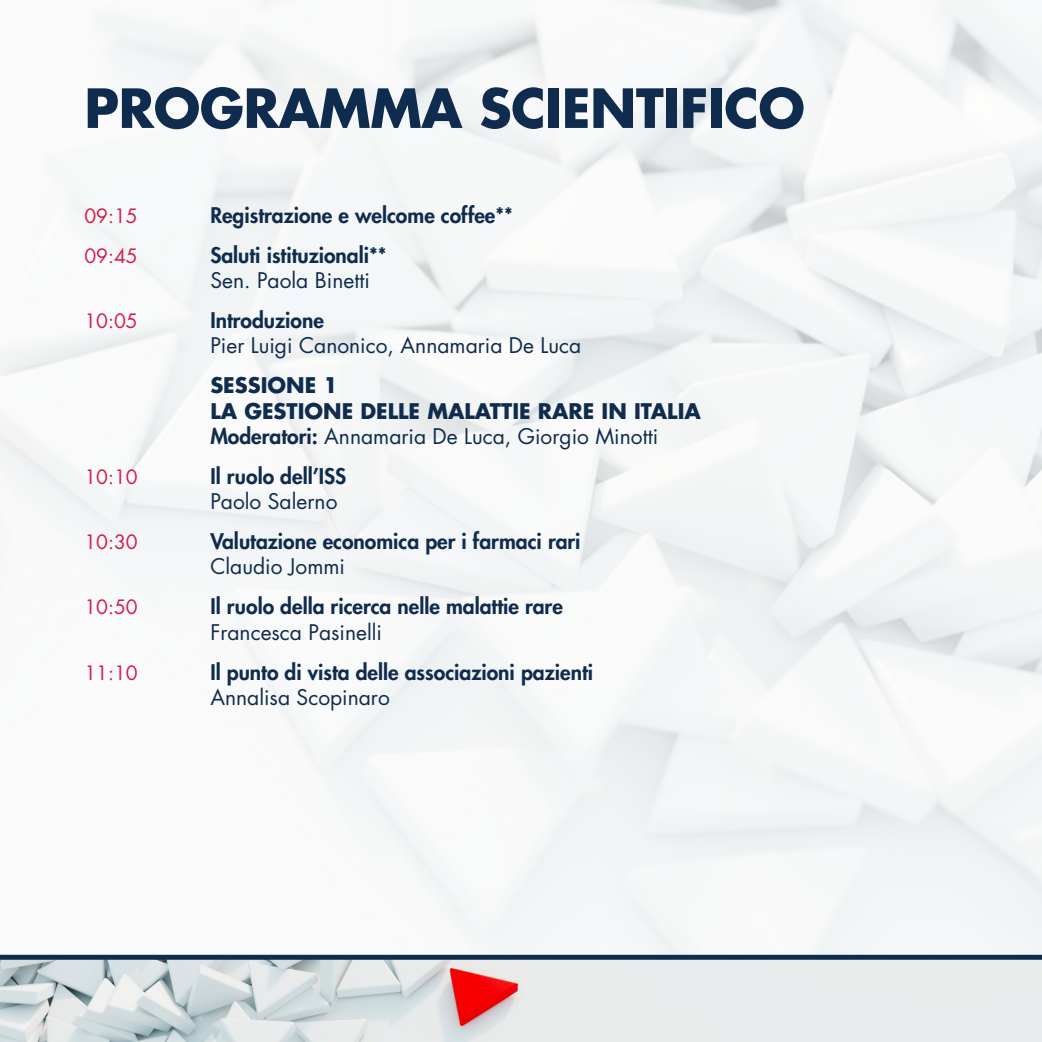
<style>
.page{position:relative;width:1042px;height:1042px;background:#fff}
.page>*{position:absolute;margin:0;border:0;box-sizing:border-box;transform-origin:0 0}
.t1{font:700 52.5px "Futura LT";letter-spacing:-.01em;color:#0f2b4d}
.t2{font:800 21px "Futura LT";color:#0f2b4d}
.t3{font:21px "Futura LT";color:#0f2b4d}
.t4{font:700 21px "Futura LT";color:#0f2b4d}
.t5{font:19.25px "Futura LT";color:#d31c4a}
.s1{font-weight:800}
</style>
<div class="page">
<svg style="left:0;top:955px;width:1042px;height:87px;background:#d3d3d6"></svg>
<p class="t1" style="left:84px;top:73px;width:722px">PROGRAMMA SCIENTIFICO</p>
<p class="t5" style="left:84px;top:203px;width:55px">09:15</p>
<p class="t2" style="left:210px;top:201px;width:304px">Registrazione e welcome coffee**</p>
<p class="t5" style="left:84px;top:243px;width:55px">09:45</p>
<p class="t2" style="left:210px;top:241px;width:178px">Saluti istituzionali**</p>
<p class="t3" style="left:210px;top:267px;width:161px">Sen. Paola Binetti</p>
<p class="t5" style="left:84px;top:309px;width:55px">10:05</p>
<p class="t2" style="left:210px;top:306px;width:115px">Introduzione</p>
<p class="t3" style="left:210px;top:332px;width:372px">Pier Luigi Canonico, Annamaria De Luca</p>
<p class="t4" style="left:210px;top:371px;width:129px">SESSIONE 1</p>
<p class="t4" style="left:210px;top:397px;width:492px">LA GESTIONE DELLE MALATTIE RARE IN ITALIA</p>
<p class="t3" style="left:210px;top:422px;width:449px"><span class="s1">Moderatori:</span> Annamaria De Luca, Giorgio Minotti</p>
<p class="t5" style="left:84px;top:464px;width:55px">10:10</p>
<p class="t2" style="left:210px;top:462px;width:137px">Il ruolo dell’ISS</p>
<p class="t3" style="left:210px;top:488px;width:129px">Paolo Salerno</p>
<p class="t5" style="left:84px;top:530px;width:55px">10:30</p>
<p class="t2" style="left:210px;top:527px;width:372px">Valutazione economica per i farmaci rari</p>
<p class="t3" style="left:210px;top:553px;width:136px">Claudio Jommi</p>
<p class="t5" style="left:84px;top:595px;width:55px">10:50</p>
<p class="t2" style="left:210px;top:592px;width:354px">Il ruolo della ricerca nelle malattie rare</p>
<p class="t3" style="left:210px;top:618px;width:173px">Francesca Pasinelli</p>
<p class="t5" style="left:84px;top:660px;width:55px">11:10</p>
<p class="t2" style="left:210px;top:658px;width:384px">Il punto di vista delle associazioni pazienti</p>
<p class="t3" style="left:210px;top:684px;width:181px">Annalisa Scopinaro</p>
</div>
